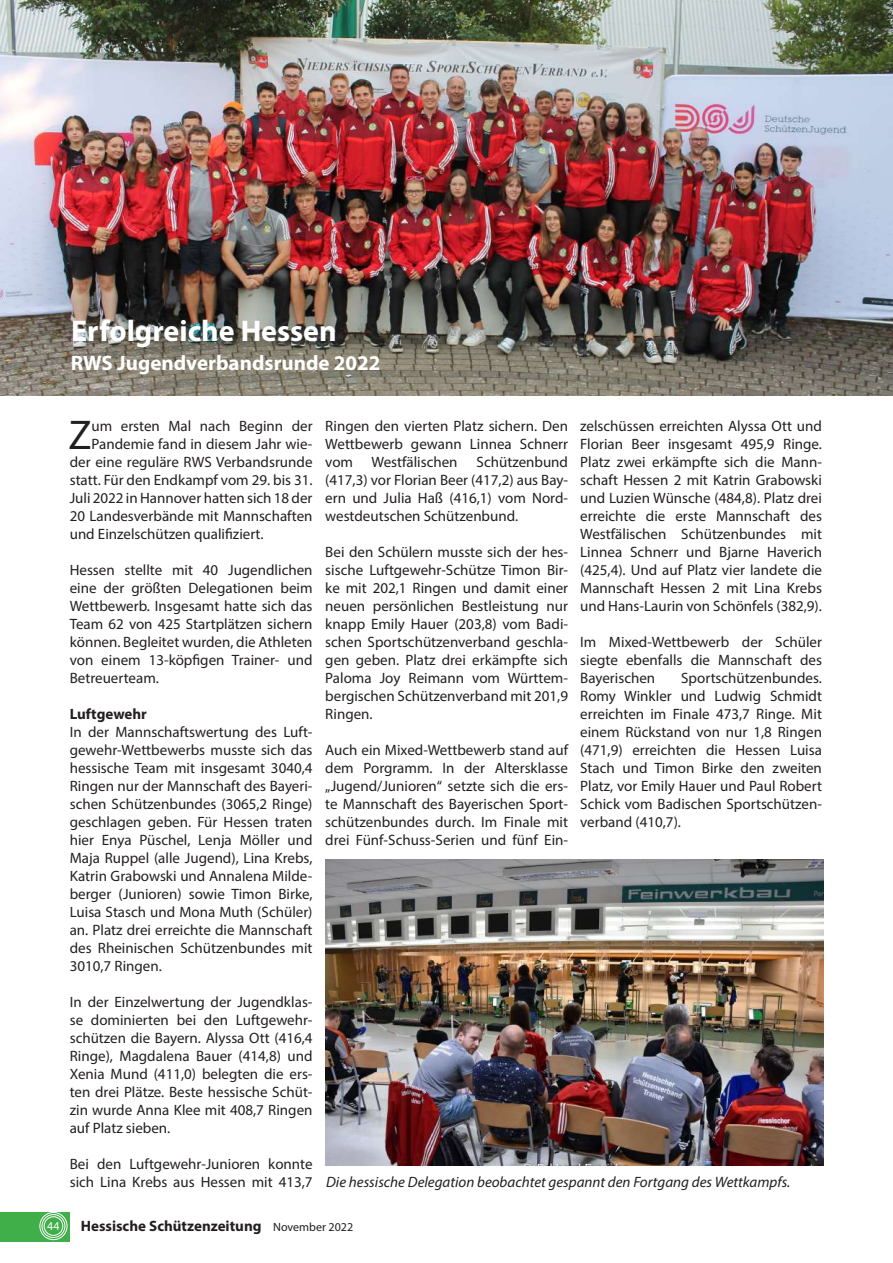
<style>
.page{position:relative;width:893px;height:1263px;background:#fff}
.page>*{position:absolute;margin:0;border:0;box-sizing:border-box;transform-origin:0 0}
.t1{font:41.7px "Myriad Pro";color:#231f20}
.t2{font:700 30px "Myriad Pro";color:#fff}
.t3{font:700 21px "Myriad Pro";color:#fff}
.t4{font:15px/18px "Myriad Pro";color:#231f20;text-align:justify}
.t5{font:italic 15px "Myriad Pro";color:#231f20}
.t6{font:700 15px "Myriad Pro";color:#231f20}
.t7{font:12px "Myriad Pro";color:#fff}
.s1{font-weight:400;font-size:12px}
</style>
<div class="page">
<div style="left:0;top:1212px;width:70px;height:30px;background:#40ae49"></div>
<div style="left:40px;top:1212px;width:27px;height:28px;border:1px solid #fff;border-radius:50%"></div>
<div style="left:42px;top:1214px;width:23px;height:24px;border:1px solid #fff;border-radius:50%"></div>
<div style="left:44px;top:1216px;width:19px;height:19px;border:1px solid #fff;border-radius:50%"></div>
<img style="left:0;top:0;width:893px;height:395px">
<img style="left:325px;top:859px;width:498px;height:306px">
<h2 class="t2" style="left:71px;top:312px;width:267px">Erfolgreiche Hessen</h2>
<h3 class="t3" style="left:71px;top:350px;width:311px">RWS Jugendverbandsrunde 2022</h3>
<h1 class="t1" style="left:68px;top:409px;width:25px">Z</h1>
<p class="t4" style="left:92px;top:417px;width:223px">um ersten Mal nach Beginn der</p>
<p class="t4" style="left:92px;top:435px;width:222px">Pandemie fand in diesem Jahr wie-</p>
<p class="t4" style="left:70px;top:453px;width:244px">der eine reguläre RWS Verbandsrunde</p>
<p class="t4" style="left:70px;top:471px;width:244px">statt. Für den Endkampf vom 29. bis 31.</p>
<p class="t4" style="left:70px;top:489px;width:244px">Juli 2022 in Hannover hatten sich 18 der</p>
<p class="t4" style="left:70px;top:507px;width:244px">20 Landesverbände mit Mannschaften</p>
<p class="t4" style="left:70px;top:525px;width:195px">und Einzelschützen qualifiziert.</p>
<p class="t4" style="left:70px;top:561px;width:244px">Hessen stellte mit 40 Jugendlichen eine der größten Delegationen beim Wettbewerb. Insgesamt hatte sich das Team 62 von 425 Startplätzen sichern können. Begleitet wurden, die Athleten von einem 13-köpfigen Trainer- und Betreuerteam.</p>
<p class="t6" style="left:70px;top:704px;width:79px">Luftgewehr</p>
<p class="t4" style="left:70px;top:723px;width:244px">In der Mannschaftswertung des Luft&shy;gewehr-Wettbewerbs musste sich das hessische Team mit insgesamt 3040,4<br>Ringen nur der Mannschaft des Bayeri&shy;schen Schützenbundes (3065,2 Ringe) geschlagen geben. Für Hessen traten hier Enya Püschel, Lenja Möller und Maja Ruppel (alle Jugend), Lina Krebs, Katrin Grabowski und Annalena Milde&shy;berger (Junioren) sowie Timon Birke, Luisa Stasch und Mona Muth (Schüler) an. Platz drei erreichte die Mannschaft des Rheinischen Schützenbundes mit 3010,7 Ringen.</p>
<p class="t4" style="left:70px;top:993px;width:244px">In der Einzelwertung der Jugendklas&shy;se dominierten bei den Luftgewehr&shy;schützen die Bayern. Alyssa Ott (416,4<br>Ringe), Magdalena Bauer (414,8) und Xenia Mund (411,0) belegten die ers&shy;ten drei Plätze. Beste hessische Schüt&shy;zin wurde Anna Klee mit 408,7 Ringen auf Platz sieben.</p>
<p class="t4" style="left:70px;top:1155px;width:244px">Bei den Luftgewehr-Junioren konnte sich Lina Krebs aus Hessen mit 413,7</p>
<p class="t4" style="left:325px;top:417px;width:244px">Ringen den vierten Platz sichern. Den Wettbewerb gewann Linnea Schnerr vom Westfälischen</p>
<p class="t4" style="left:325px;top:453px;width:244px;text-indent:151px">Schützenbund (417,3) vor Florian Beer (417,2) aus Bay&shy;ern und Julia Haß (416,1) vom Nord&shy;westdeutschen Schützenbund.</p>
<p class="t4" style="left:325px;top:543px;width:244px">Bei den Schülern musste sich der hes&shy;sische Luftgewehr-Schütze Timon Bir&shy;ke mit 202,1 Ringen und damit einer neuen persönlichen Bestleistung nur knapp Emily Hauer (203,8) vom Badi&shy;schen Sportschützenverband geschla&shy;gen geben. Platz drei erkämpfte sich Paloma Joy Reimann vom Württem&shy;bergischen Schützenverband mit 201,9<br>Ringen.</p>
<p class="t4" style="left:325px;top:741px;width:244px">Auch ein Mixed-Wettbewerb stand auf dem Porgramm. In der Altersklasse „Jugend/Junioren“ setzte sich die ers&shy;te Mannschaft des Bayerischen Sport&shy;schützenbundes durch. Im Finale mit drei Fünf-Schuss-Serien und fünf Ein-</p>
<p class="t4" style="left:580px;top:417px;width:243px">zelschüssen erreichten Alyssa Ott und Florian Beer insgesamt 495,9 Ringe.<br>Platz zwei erkämpfte sich die Mann&shy;schaft Hessen 2 mit Katrin Grabowski und Luzien Wünsche (484,8). Platz drei erreichte die erste Mannschaft des Westfälischen Schützenbundes mit Linnea Schnerr und Bjarne Haverich (425,4). Und auf Platz vier landete die Mannschaft Hessen 2 mit Lina Krebs und Hans-Laurin von Schönfels (382,9).</p>
<p class="t4" style="left:580px;top:633px;width:243px">Im Mixed-Wettbewerb der Schüler siegte ebenfalls die Mannschaft des Bayerischen</p>
<p class="t4" style="left:580px;top:669px;width:243px;text-indent:101px">Sportschützenbundes.<br>Romy Winkler und Ludwig Schmidt erreichten im Finale 473,7 Ringe. Mit einem Rückstand von nur 1,8 Ringen (471,9) erreichten die Hessen Luisa Stach und Timon Birke den zweiten Platz, vor Emily Hauer und Paul Robert Schick vom Badischen Sportschützen&shy;verband (410,7).</p>
<p class="t5" style="left:326px;top:1173px;width:466px">Die hessische Delegation beobachtet gespannt den Fortgang des Wettkampfs.</p>
<p class="t7" style="left:47px;top:1218px;width:14px">44</p>
<p class="t6" style="left:81px;top:1216px;width:274px">Hessische Schützenzeitung <span class="s1">November 2022</span></p>
</div>
